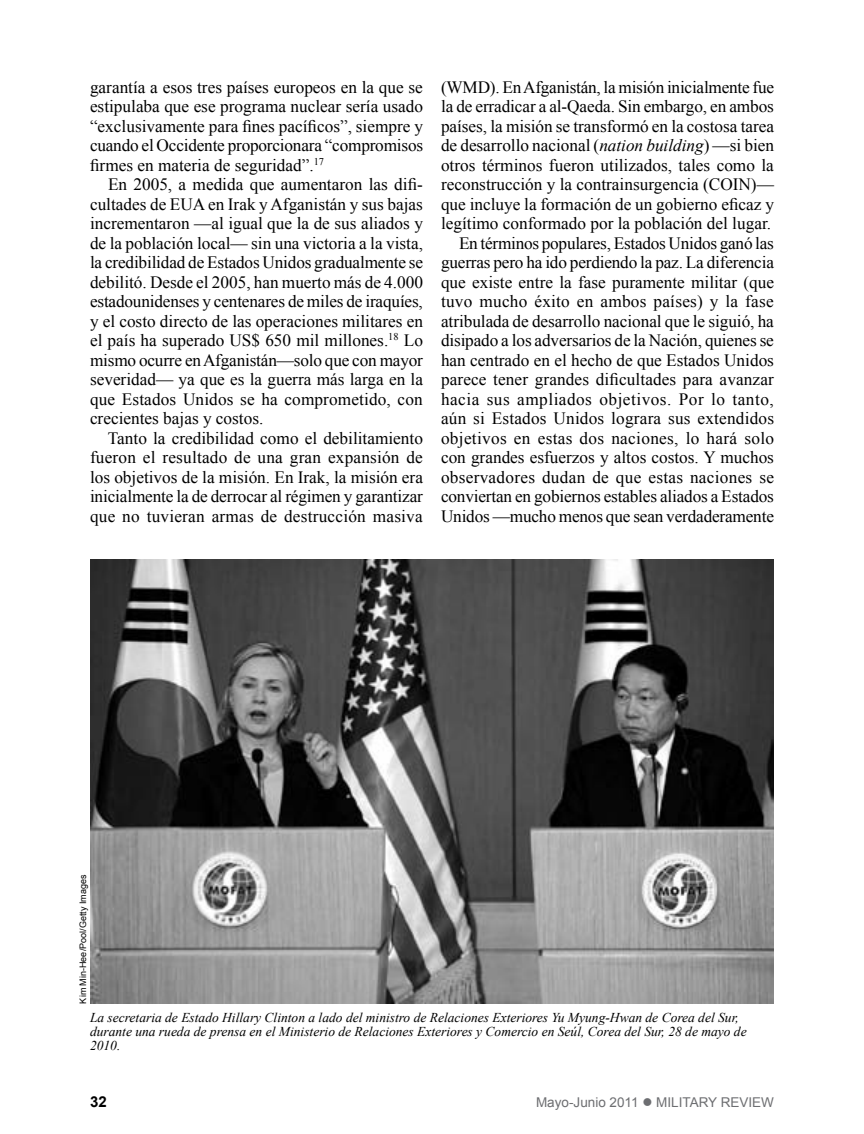
<style>
.page{position:relative;width:864px;height:1134px;background:#fff}
.page>*{position:absolute;margin:0;border:0;box-sizing:border-box;transform-origin:0 0}
.t1{font:17.25px/19.5px "Times New Roman";color:#000;text-align:justify}
.t2{font:700 15px "Arial";color:#000}
.t3{font:italic 13.5px/14.2px "Times New Roman";color:#000}
.t4{font:13.5px "Arial";color:#6d6e71}
.t5{font:9px "Arial";color:#000}
.s1{font-style:italic}
</style>
<div class="page">
<img style="left:90px;top:560px;width:684px;height:444px">
<p class="t1" style="left:90px;top:77px;width:335px">garantía a esos tres países europeos en la que se estipulaba que ese programa nuclear sería usado “exclusivamente para fines pacíficos”, siempre y cuando el Occidente proporcionara “compromisos firmes en materia de seguridad”.<sup>17</sup></p>
<p class="t1" style="left:90px;top:175px;width:335px;text-indent:18px">En 2005, a medida que aumentaron las difi&shy;cultades de EUA en Irak y Afganistán y sus bajas incrementaron —al igual que la de sus aliados y de la población local— sin una victoria a la vista, la credibilidad de Estados Unidos gradualmente se debilitó. Desde el 2005, han muerto más de 4.000 estadounidenses y centenares de miles de iraquíes, y el costo directo de las operaciones militares en el país ha superado US$ 650 mil millones.<sup>18</sup> Lo mismo ocurre en Afganistán—solo que con mayor severidad— ya que es la guerra más larga en la que Estados Unidos se ha comprometido, con crecientes bajas y costos.</p>
<p class="t1" style="left:90px;top:428px;width:335px;text-indent:18px">Tanto la credibilidad como el debilitamiento fueron el resultado de una gran expansión de los objetivos de la misión. En Irak, la misión era inicialmente la de derrocar al régimen y garantizar que no tuvieran armas de destrucción masiva</p>
<p class="t1" style="left:441px;top:77px;width:335px;text-align:right">(WMD). En Afganistán, la misión inicialmente fue la de erradicar a al-Qaeda. Sin embargo, en ambos países, la misión se transformó en la costosa tarea de desarrollo nacional (<span class="s1">nation building</span>) —si bien otros términos fueron utilizados, tales como la reconstrucción y la contrainsurgencia (COIN)— que incluye la formación de un gobierno eficaz y legítimo conformado por la población del lugar.<br>En términos populares, Estados Unidos ganó las guerras pero ha ido perdiendo la paz. La diferencia que existe entre la fase puramente militar (que tuvo mucho éxito en ambos países) y la fase atribulada de desarrollo nacional que le siguió, ha disipado a los adversarios de la Nación, quienes se han centrado en el hecho de que Estados Unidos parece tener grandes dificultades para avanzar hacia sus ampliados objetivos. Por lo tanto, aún si Estados Unidos lograra sus extendidos objetivos en estas dos naciones, lo hará solo con grandes esfuerzos y altos costos. Y muchos observadores dudan de que estas naciones se conviertan en gobiernos estables aliados a Estados Unidos —mucho menos que sean verdaderamente</p>
<p class="t5" style="left:77px;top:1004px;width:130px;rotate:-90deg">Kim Min-Hee/Pool/Getty Images</p>
<p class="t3" style="left:90px;top:1010px;width:658px">La secretaria de Estado Hillary Clinton a lado del ministro de Relaciones Exteriores Yu Myung-Hwan de Corea del Sur, durante una rueda de prensa en el Ministerio de Relaciones Exteriores y Comercio en Seúl, Corea del Sur, 28 de mayo de<br>2010.</p>
<p class="t2" style="left:90px;top:1092px;width:18px">32</p>
<p class="t4" style="left:536px;top:1093px;width:239px">Mayo-Junio 2011 ● MILITARY REVIEW</p>
</div>
